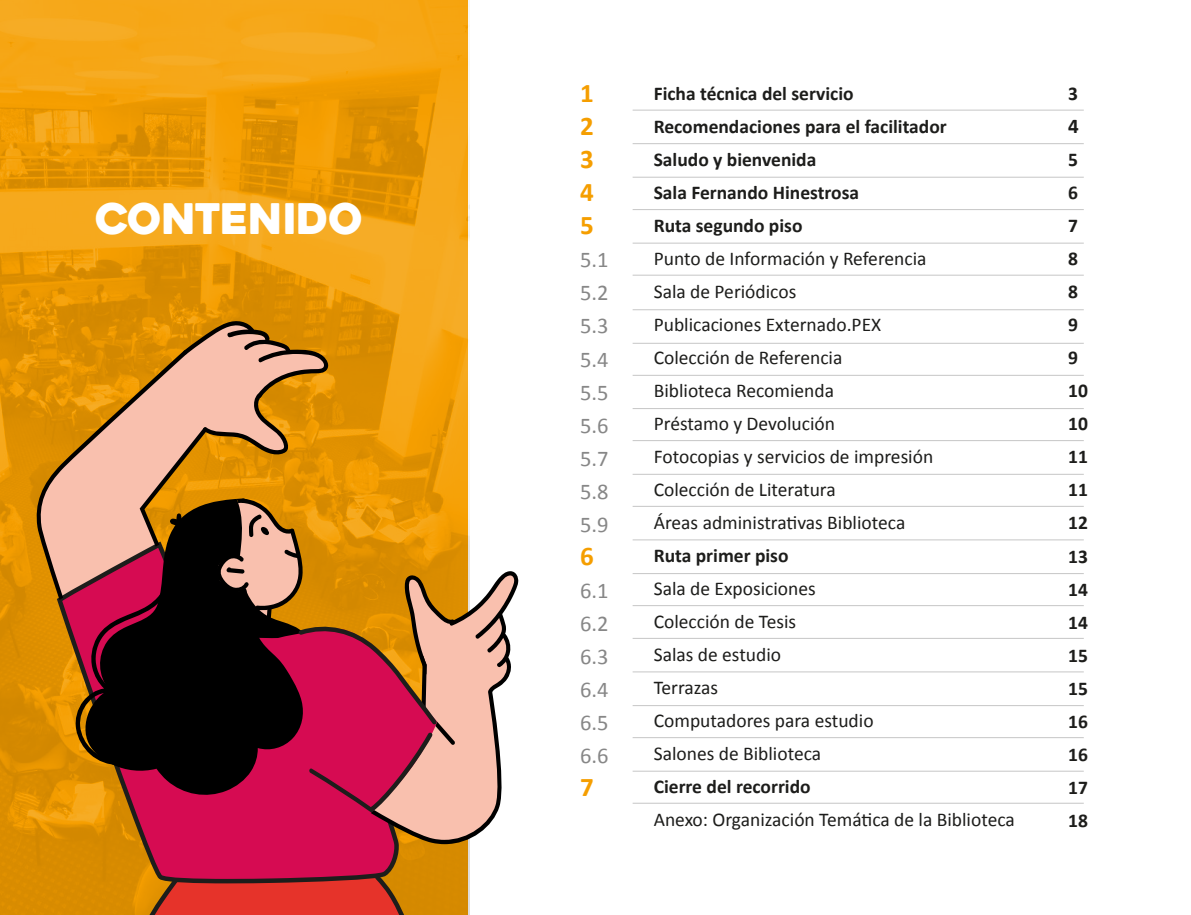
<style>
.page{position:relative;width:1191px;height:915px;background:#fff}
.page>*{position:absolute;margin:0;border:0;box-sizing:border-box;transform-origin:0 0}
.t1{font:42px "Heavitas";letter-spacing:-.015em;color:#fff}
.t2{font:700 27px/33px "Calibri";color:#f59e00;text-align:justify}
.t3{font:22.5px/33px "Calibri";color:#878787;text-align:justify}
.t4{font:700 21px "Calibri";color:#1d1d1b}
.t5{font:19.5px/33px "Calibri";color:#1d1d1b}
.t6{font:700 19.5px/33px "Calibri";color:#1d1d1b}
</style>
<div class="page">
<svg style="left:0;top:0;width:468px;height:914px"></svg>
<hr style="left:632px;top:110px;width:451px;height:1px;background:#c6c6c6">
<hr style="left:632px;top:143px;width:451px;height:1px;background:#c6c6c6">
<hr style="left:632px;top:209px;width:451px;height:1px;background:#c6c6c6">
<hr style="left:632px;top:243px;width:451px;height:1px;background:#c6c6c6">
<hr style="left:632px;top:275px;width:451px;height:1px;background:#c6c6c6">
<hr style="left:632px;top:309px;width:451px;height:1px;background:#c6c6c6">
<hr style="left:632px;top:343px;width:451px;height:1px;background:#c6c6c6">
<hr style="left:632px;top:375px;width:451px;height:1px;background:#c6c6c6">
<hr style="left:632px;top:408px;width:451px;height:1px;background:#c6c6c6">
<hr style="left:632px;top:440px;width:451px;height:1px;background:#c6c6c6">
<hr style="left:632px;top:474px;width:451px;height:1px;background:#c6c6c6">
<hr style="left:632px;top:506px;width:451px;height:1px;background:#c6c6c6">
<hr style="left:632px;top:539px;width:451px;height:1px;background:#c6c6c6">
<hr style="left:632px;top:573px;width:451px;height:1px;background:#c6c6c6">
<hr style="left:632px;top:605px;width:451px;height:1px;background:#c6c6c6">
<hr style="left:632px;top:637px;width:451px;height:1px;background:#c6c6c6">
<hr style="left:632px;top:671px;width:451px;height:1px;background:#c6c6c6">
<hr style="left:632px;top:705px;width:451px;height:1px;background:#c6c6c6">
<hr style="left:632px;top:737px;width:451px;height:1px;background:#c6c6c6">
<hr style="left:632px;top:770px;width:451px;height:1px;background:#c6c6c6">
<hr style="left:632px;top:802px;width:451px;height:1px;background:#c6c6c6">
<hr style="left:632px;top:177px;width:451px;height:1px;background:#c6c6c6">
<svg style="left:34px;top:319px;width:485px;height:595px"></svg>
<h1 class="t1" style="left:95px;top:195px;width:270px">CONTENIDO</h1>
<h2 class="t2" style="left:580px;top:79px;width:15px">1<br>2<br>3<br>4<br>5</h2>
<p class="t3" style="left:580px;top:245px;width:30px">5.1<br>5.2<br>5.3<br>5.4<br>5.5<br>5.6<br>5.7<br>5.8<br>5.9</p>
<h2 class="t2" style="left:580px;top:541px;width:15px">6</h2>
<p class="t3" style="left:580px;top:575px;width:30px">6.1<br>6.2<br>6.3<br>6.4<br>6.5<br>6.6</p>
<h2 class="t2" style="left:580px;top:772px;width:15px">7</h2>
<p class="t6" style="left:654px;top:78px;width:294px">Ficha técnica del servicio<br>Recomendaciones para el facilitador<br>Saludo y bienvenida<br>Sala Fernando Hinestrosa<br>Ruta segundo piso</p>
<p class="t5" style="left:654px;top:243px;width:281px">Punto de Información y Referencia<br>Sala de Periódicos<br>Publicaciones Externado.PEX<br>Colección de Referencia<br>Biblioteca Recomienda<br>Préstamo y Devolución<br>Fotocopias y servicios de impresión<br>Colección de Literatura<br>Áreas administrativas Biblioteca</p>
<p class="t6" style="left:654px;top:540px;width:136px">Ruta primer piso</p>
<p class="t5" style="left:654px;top:573px;width:221px">Sala de Exposiciones<br>Colección de Tesis<br>Salas de estudio<br>Terrazas<br>Computadores para estudio<br>Salones de Biblioteca</p>
<p class="t6" style="left:654px;top:771px;width:158px">Cierre del recorrido</p>
<p class="t5" style="left:654px;top:803px;width:362px">Anexo: Organización Temática de la Biblioteca</p>
<p class="t6" style="left:1068px;top:79px;width:11px">3</p>
<p class="t4" style="left:1068px;top:119px;width:12px">4</p>
<p class="t6" style="left:1068px;top:145px;width:21px">5<br>6<br>7<br>8<br>8<br>9<br>9<br>10<br>10<br>11<br>11<br>12<br>13<br>14<br>14<br>15<br>15<br>16<br>16<br>17<br>18</p>
</div>
